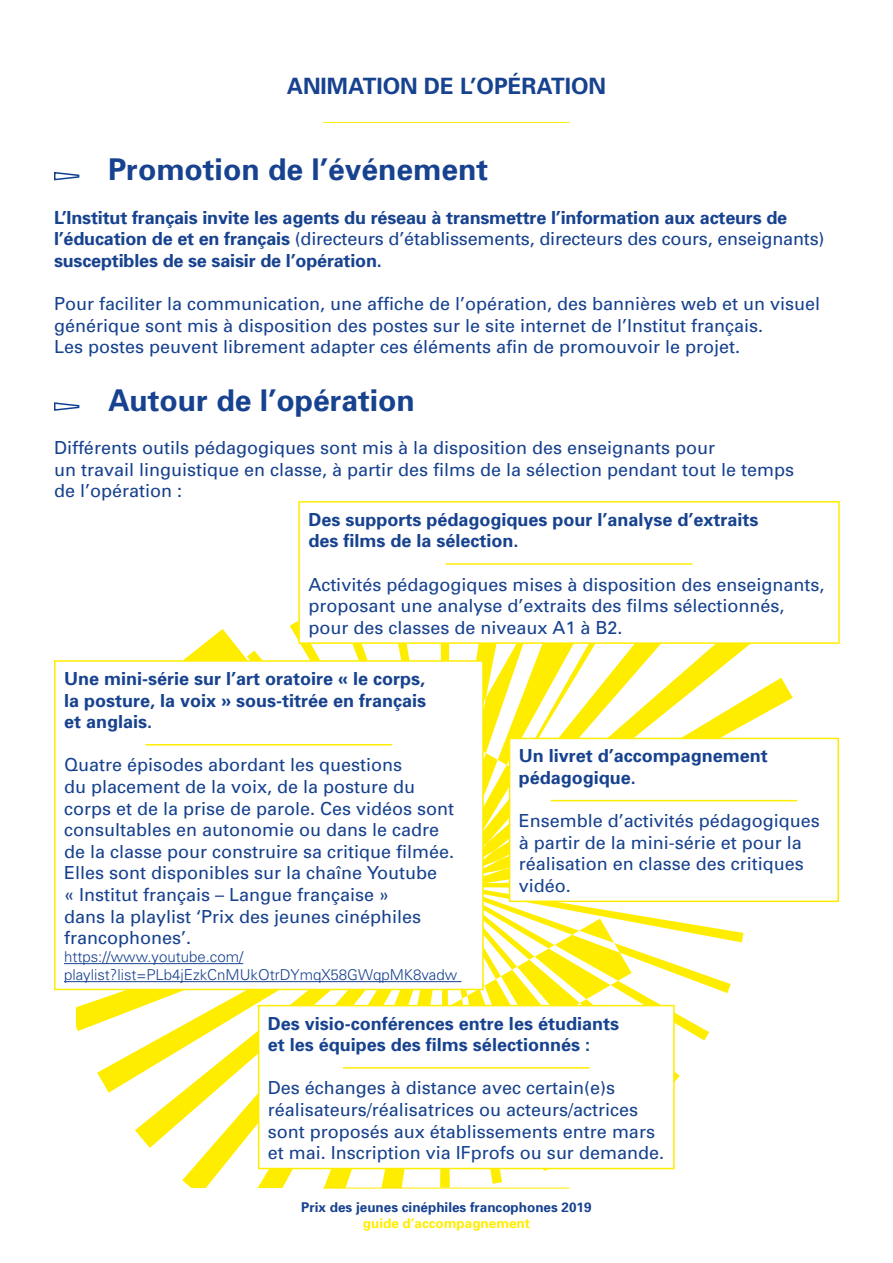
<style>
.page{position:relative;width:893px;height:1263px;background:#fff}
.page>*{position:absolute;margin:0;border:0;box-sizing:border-box;transform-origin:0 0}
.t1{font:700 30px "Univers";color:#17428f}
.t2{font:700 22.5px "Univers";color:#17428f}
.t3{font:18px/21.6px "Univers";color:#17428f}
.t4{font:700 18px/21.6px "Univers";color:#17428f}
.t5{font:300 15px/18px "Univers";color:#17428f}
.t6{font:700 13.5px "Univers";color:#17428f}
.t7{font:700 13.5px "Univers";color:#ffed00}
.s1{font-weight:400}
</style>
<div class="page">
<hr style="left:323px;top:1188px;width:247px;height:1px;background:#ffed00">
<svg style="left:77px;top:621px;width:759px;height:567px"></svg>
<hr style="left:323px;top:122px;width:247px;height:1px;background:#ffed00">
<svg style="left:54px;top:171px;width:26px;height:10px"></svg>
<svg style="left:54px;top:402px;width:26px;height:9px"></svg>
<div style="left:299px;top:502px;width:540px;height:141px;background:#fff"></div>
<hr style="left:446px;top:563px;width:246px;height:2px;background:#ffed00">
<div style="left:298px;top:501px;width:542px;height:143px;border:2px solid #ffed00"></div>
<div style="left:55px;top:661px;width:428px;height:328px;background:#fff"></div>
<hr style="left:64px;top:963px;width:179px;height:1px;background:#17428f">
<hr style="left:64px;top:981px;width:397px;height:1px;background:#17428f">
<hr style="left:146px;top:744px;width:246px;height:1px;background:#ffed00">
<div style="left:54px;top:660px;width:430px;height:330px;border:2px solid #ffed00"></div>
<div style="left:510px;top:738px;width:328px;height:163px;background:#fff"></div>
<hr style="left:551px;top:800px;width:246px;height:1px;background:#ffed00">
<div style="left:509px;top:738px;width:330px;height:164px;border:2px solid #ffed00"></div>
<div style="left:259px;top:1005px;width:415px;height:163px;background:#fff"></div>
<hr style="left:343px;top:1067px;width:247px;height:1px;background:#ffed00">
<div style="left:258px;top:1005px;width:417px;height:164px;border:2px solid #ffed00"></div>
<p class="t2" style="left:287px;top:71px;width:321px">ANIMATION DE L’OPÉRATION</p>
<h1 class="t1" style="left:108px;top:150px;width:382px">Promotion de l’événement</h1>
<p class="t4" style="left:54px;top:206px;width:772px">L’Institut français invite les agents du réseau à transmettre l’information aux acteurs de l’éducation de et en français <span class="s1">(directeurs d’établissements, directeurs des cours, enseignants) </span>susceptibles de se saisir de l’opération.</p>
<p class="t3" style="left:54px;top:293px;width:768px">Pour faciliter la communication, une affiche de l’opération, des bannières web et un visuel générique sont mis à disposition des postes sur le site internet de l’Institut français.<br>Les postes peuvent librement adapter ces éléments afin de promouvoir le projet.</p>
<h1 class="t1" style="left:108px;top:381px;width:308px">Autour de l’opération</h1>
<p class="t3" style="left:54px;top:437px;width:742px">Différents outils pédagogiques sont mis à la disposition des enseignants pour<br>un travail linguistique en classe, à partir des films de la sélection pendant tout le temps de l’opération :</p>
<p class="t4" style="left:308px;top:508px;width:452px">Des supports pédagogiques pour l’analyse d’extraits des films de la sélection.</p>
<p class="t3" style="left:308px;top:573px;width:518px">Activités pédagogiques mises à disposition des enseignants, proposant une analyse d’extraits des films sélectionnés, pour des classes de niveaux A1 à B2.</p>
<p class="t4" style="left:64px;top:667px;width:364px;text-align:justify">Une mini-série sur l’art oratoire « le corps, la posture, la voix » sous-titrée en français et anglais.</p>
<p class="t3" style="left:64px;top:754px;width:392px">Quatre épisodes abordant les questions<br>du placement de la voix, de la posture du corps et de la prise de parole. Ces vidéos sont consultables en autonomie ou dans le cadre de la classe pour construire sa critique filmée.<br>Elles sont disponibles sur la chaîne Youtube<br>« Institut français – Langue française »<br>dans la playlist ‘Prix des jeunes cinéphiles francophones’.</p>
<p class="t5" style="left:64px;top:947px;width:395px">https://www.youtube.com/ playlist?list=PLb4jEzkCnMUkOtrDYmqX58GWqpMK8vadw</p>
<p class="t4" style="left:519px;top:745px;width:251px">Un livret d’accompagnement pédagogique.</p>
<p class="t3" style="left:519px;top:810px;width:303px">Ensemble d’activités pédagogiques à partir de la mini-série et pour la réalisation en classe des critiques vidéo.</p>
<p class="t4" style="left:268px;top:1012px;width:353px">Des visio-conférences entre les étudiants et les équipes des films sélectionnés :</p>
<p class="t3" style="left:268px;top:1077px;width:398px">Des échanges à distance avec certain(e)s réalisateurs/réalisatrices ou acteurs/actrices sont proposés aux établissements entre mars et mai. Inscription via IFprofs ou sur demande.</p>
<p class="t6" style="left:301px;top:1198px;width:292px">Prix des jeunes cinéphiles francophones 2019</p>
<p class="t7" style="left:363px;top:1214px;width:169px">guide d’accompagnement</p>
</div>
